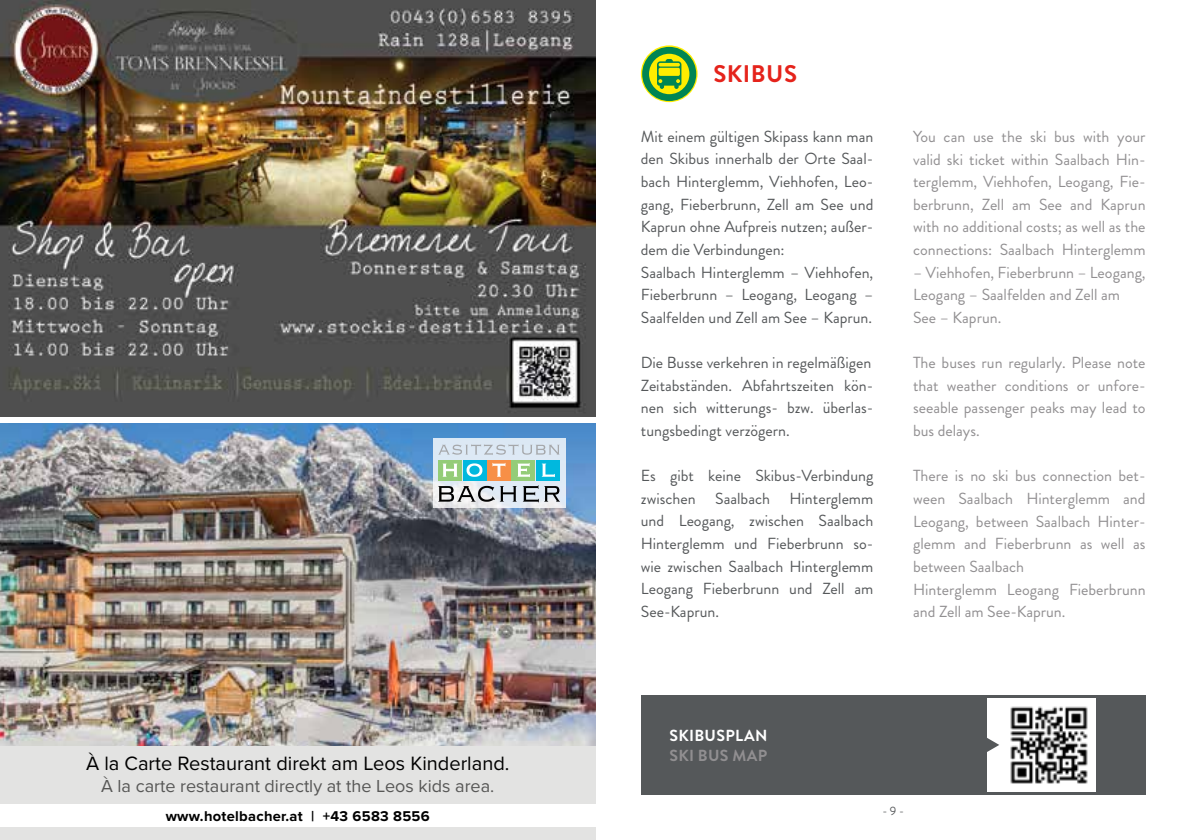
<style>
.page{position:relative;width:1191px;height:840px;background:#fff}
.page>*{position:absolute;margin:0;border:0;box-sizing:border-box;transform-origin:0 0}
.t1{font:700 24px "Brandon Grotesque";letter-spacing:.02em;color:#e5231b}
.t2{font:20px "Proxima Nova";color:#000}
.t3{font:18px "Proxima Nova";color:#575756}
.t4{font:16px/22.6px "Brandon Grotesque";color:#55585a}
.t5{font:16px/22.6px "Brandon Grotesque";color:#918f91;text-align:justify}
.t6{font:700 16px "Brandon Grotesque";letter-spacing:.02em;color:#fff}
.t7{font:700 16px "Brandon Grotesque";letter-spacing:.02em;color:#918f91}
.t8{font:700 14.6px "Proxima Nova";letter-spacing:.02em;color:#000}
.t9{font:12px "Brandon Grotesque";color:#55585a}
</style>
<div class="page">
<div style="left:641px;top:694px;width:504px;height:100px;background:#55585a"></div>
<div style="left:988px;top:697px;width:108px;height:94px;background:#fff"></div>
<img style="left:1002px;top:697px;width:93px;height:87px">
<svg style="left:987px;top:736px;width:12px;height:16px"></svg>
<svg style="left:641px;top:45px;width:56px;height:57px"></svg>
<div style="left:642px;top:47px;width:54px;height:54px;border:7px solid #008553;border-radius:50%"></div>
<svg style="left:657px;top:59px;width:24px;height:30px"></svg>
<img style="left:0;top:0;width:595px;height:417px">
<img style="left:0;top:423px;width:595px;height:416px">
<div style="left:0;top:804px;width:595px;height:22px;background:#fff"></div>
<svg style="left:432px;top:438px;width:133px;height:69px;fill:#dee9f5"></svg>
<div style="left:438px;top:459px;width:24px;height:21px;background:#94cc78"></div>
<svg style="left:443px;top:463px;width:14px;height:13px"></svg>
<div style="left:511px;top:459px;width:24px;height:21px;background:#94cc78"></div>
<svg style="left:517px;top:463px;width:13px;height:14px"></svg>
<div style="left:463px;top:459px;width:23px;height:21px;background:#00b8de"></div>
<svg style="left:466px;top:463px;width:16px;height:13px"></svg>
<div style="left:536px;top:459px;width:23px;height:21px;background:#00b8de"></div>
<svg style="left:542px;top:463px;width:13px;height:14px"></svg>
<div style="left:487px;top:459px;width:24px;height:21px;background:#f78f47"></div>
<svg style="left:492px;top:463px;width:13px;height:13px"></svg>
<svg style="left:438px;top:485px;width:78px;height:16px"></svg>
<svg style="left:523px;top:485px;width:37px;height:17px"></svg>
<svg style="left:438px;top:444px;width:121px;height:11px"></svg>
<p class="t2" style="left:86px;top:748px;width:425px">À la Carte Restaurant direkt am Leos Kinderland.</p>
<p class="t3" style="left:101px;top:772px;width:395px">À la carte restaurant directly at the Leos kids area.</p>
<p class="t8" style="left:166px;top:804px;width:265px">www.hotelbacher.at | +43 6583 8556</p>
<h1 class="t1" style="left:713px;top:57px;width:85px">SKIBUS</h1>
<p class="t4" style="left:641px;top:125px;width:234px">Mit einem gültigen Skipass kann man den Skibus innerhalb der Orte Saal&shy;bach Hinterglemm, Viehhofen, Leo&shy;gang, Fieberbrunn, Zell am See und Kaprun ohne Aufpreis nutzen; außer&shy;dem die Verbindungen:<br>Saalbach Hinterglemm – Viehhofen, Fieberbrunn – Leogang, Leogang – Saalfelden und Zell am See – Kaprun.</p>
<p class="t4" style="left:641px;top:351px;width:234px">Die Busse verkehren in regelmäßigen Zeitabständen. Abfahrtszeiten kön&shy;nen sich witterungs- bzw. überlas&shy;tungsbedingt verzögern.</p>
<p class="t4" style="left:641px;top:464px;width:234px;text-align:justify">Es gibt keine Skibus-Verbindung zwischen Saalbach Hinterglemm und Leogang, zwischen Saalbach Hinterglemm und Fieberbrunn so&shy;wie zwischen Saalbach Hinterglemm Leogang Fieberbrunn und Zell am See-Kaprun.</p>
<p class="t5" style="left:913px;top:125px;width:234px">You can use the ski bus with your valid ski ticket within Saalbach Hin&shy;terglemm, Viehhofen, Leogang, Fie&shy;berbrunn, Zell am See and Kaprun with no additional costs; as well as the connections: Saalbach Hinterglemm</p>
<p class="t5" style="left:913px;top:261px;width:234px;text-align:left">– Viehhofen, Fieberbrunn – Leogang,<br>Leogang – Saalfelden and Zell am<br>See – Kaprun.</p>
<p class="t5" style="left:913px;top:351px;width:234px">The buses run regularly. Please note that weather conditions or unfore&shy;seeable passenger peaks may lead to bus delays.</p>
<p class="t5" style="left:913px;top:464px;width:234px;text-align:left">There is no ski bus connection bet&shy;ween Saalbach Hinterglemm and<br>Leogang, between Saalbach Hinter&shy;glemm and Fieberbrunn as well as between Saalbach<br>Hinterglemm Leogang Fieberbrunn and Zell am See-Kaprun.</p>
<p class="t6" style="left:669px;top:723px;width:100px">SKIBUSPLAN</p>
<p class="t7" style="left:669px;top:743px;width:99px">SKI BUS MAP</p>
<p class="t9" style="left:882px;top:802px;width:23px">- 9 -</p>
</div>
